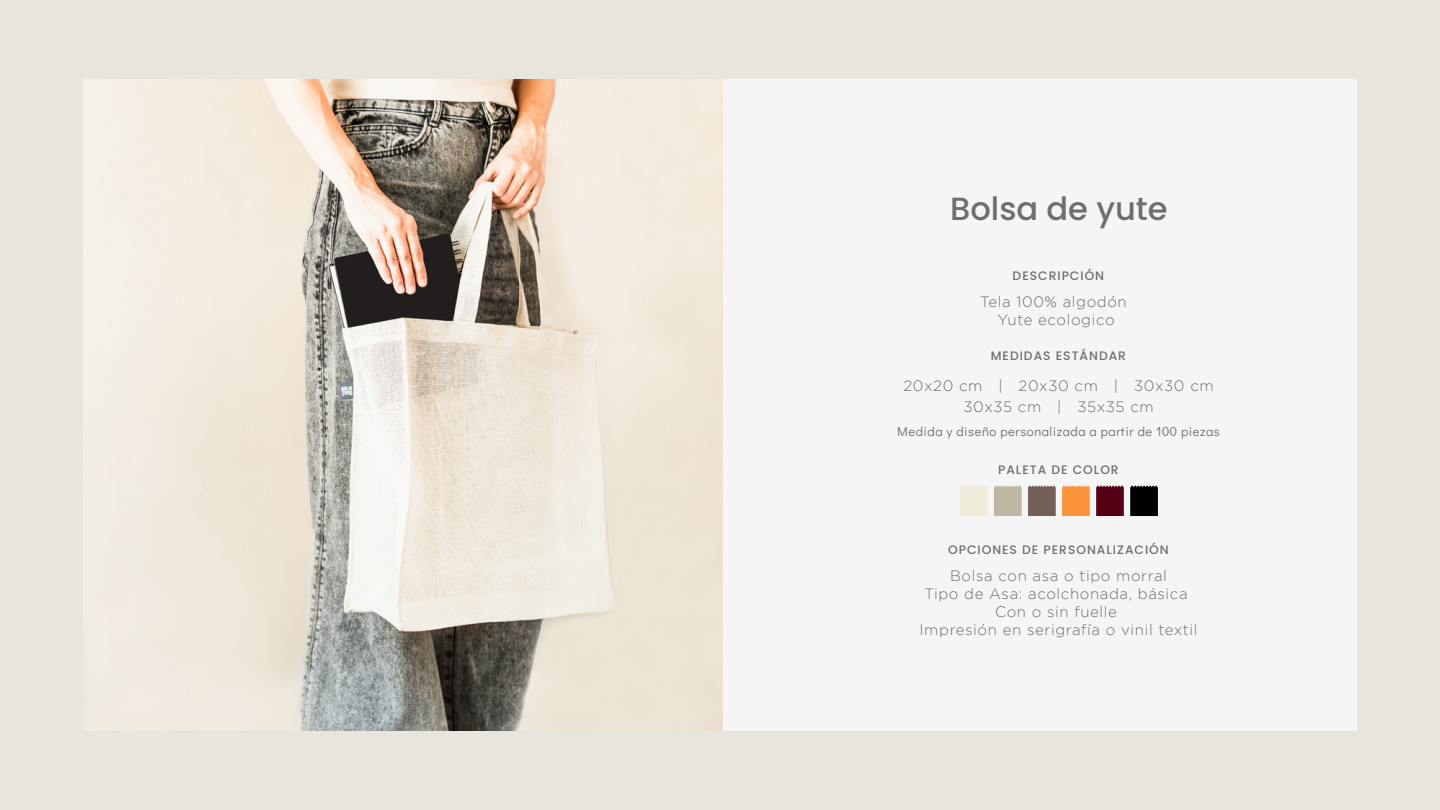
<style>
.page{position:relative;width:1440px;height:810px;background:#e8e5de}
.page>*{position:absolute;margin:0;border:0;box-sizing:border-box;transform-origin:0 0}
.t1{font:500 32.1px "Poppins";color:#6d6e70}
.t2{font:300 15px/18px "Gotham";letter-spacing:.04em;color:#6d6e70;text-align:center}
.t3{font:12.9px "Didact Gothic";letter-spacing:.04em;color:#6d6e70}
.t4{font:500 12.3px "Poppins";letter-spacing:.08em;color:#6d6e70}
</style>
<div class="page">
<div style="left:734px;top:79px;width:622px;height:652px;background:#f5f5f5"></div>
<img style="left:84px;top:79px;width:638px;height:652px">
<svg style="left:960px;top:486px;width:28px;height:30px"></svg>
<svg style="left:994px;top:485px;width:28px;height:31px"></svg>
<svg style="left:1028px;top:485px;width:28px;height:31px"></svg>
<svg style="left:1062px;top:485px;width:28px;height:31px"></svg>
<svg style="left:1096px;top:485px;width:28px;height:31px"></svg>
<svg style="left:1130px;top:485px;width:28px;height:31px"></svg>
<h1 class="t1" style="left:950px;top:190px;width:219px">Bolsa de yute</h1>
<p class="t4" style="left:1013px;top:268px;width:93px">DESCRIPCIÓN</p>
<p class="t2" style="left:980px;top:293px;width:148px">Tela 100% algodón<br>Yute ecologico</p>
<p class="t4" style="left:991px;top:348px;width:137px">MEDIDAS ESTÁNDAR</p>
<p class="t2" style="left:903px;top:375px;width:312px;line-height:21px">20x20 cm | 20x30 cm | 30x30 cm<br>30x35 cm | 35x35 cm</p>
<p class="t3" style="left:897px;top:422px;width:324px">Medida y diseño personalizada a partir de 100 piezas</p>
<p class="t4" style="left:998px;top:463px;width:122px">PALETA DE COLOR</p>
<p class="t4" style="left:948px;top:543px;width:222px">OPCIONES DE PERSONALIZACIÓN</p>
<p class="t2" style="left:920px;top:566px;width:279px">Bolsa con asa o tipo morral<br>Tipo de Asa: acolchonada, básica<br>Con o sin fuelle<br>Impresión en serigrafía o vinil textil</p>
</div>
